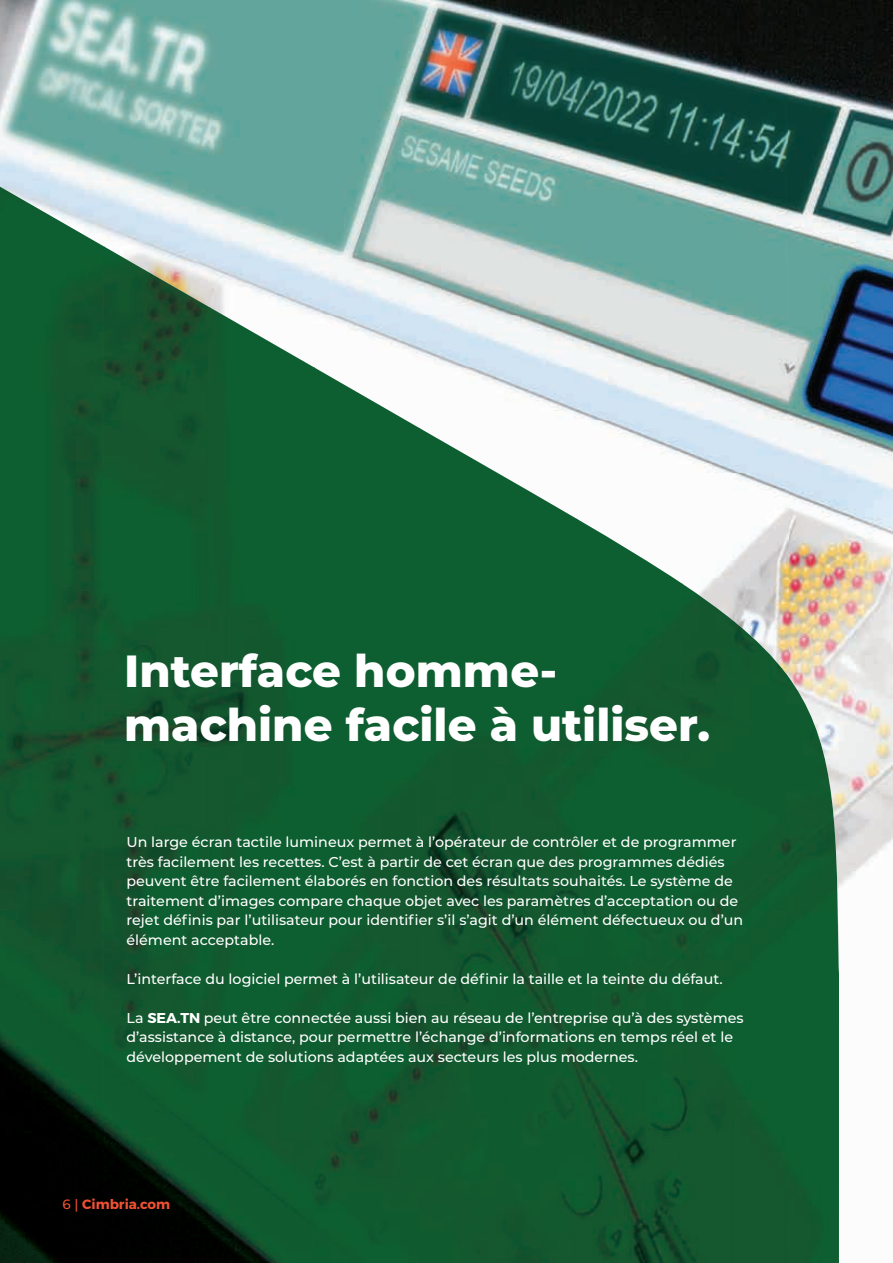
<style>
.page{position:relative;width:893px;height:1263px;background:#fff}
.page>*{position:absolute;margin:0;border:0;box-sizing:border-box;transform-origin:0 0}
.t1{font:800 45px/54px "Montserrat";color:#fff}
.t2{font:500 14.25px/19.5px "Montserrat";color:#fff}
.t3{font:700 13.5px "Montserrat";color:#ef5032}
.s1{font-weight:700}
.s2{font-weight:500}
</style>
<div class="page">
<img style="left:0;top:0;width:788px;height:262px">
<img style="left:788px;top:0;width:105px;height:887px">
<img style="left:210px;top:262px;width:579px;height:53px">
<img style="left:322px;top:315px;width:467px;height:53px">
<img style="left:461px;top:368px;width:328px;height:52px">
<img style="left:592px;top:420px;width:197px;height:53px">
<img style="left:733px;top:473px;width:56px;height:53px">
<img style="left:716px;top:526px;width:73px;height:52px">
<img style="left:709px;top:578px;width:80px;height:53px">
<img style="left:787px;top:631px;width:2px;height:43px">
<img style="left:0;top:187px;width:105px;height:1076px">
<img style="left:104px;top:246px;width:106px;height:1017px">
<img style="left:209px;top:307px;width:106px;height:956px">
<img style="left:314px;top:367px;width:106px;height:896px">
<img style="left:419px;top:428px;width:53px;height:835px">
<img style="left:471px;top:458px;width:105px;height:805px">
<img style="left:576px;top:518px;width:105px;height:745px">
<div style="left:681px;top:583px;width:54px;height:680px;background:#13592f"></div>
<div style="left:734px;top:621px;width:53px;height:642px;background:#0f5b2f"></div>
<img style="left:786px;top:674px;width:53px;height:589px">
<svg style="left:824px;top:1247px;width:1px;height:16px"></svg>
<h1 class="t1" style="left:124px;top:642px;width:588px">Interface homme&shy;machine facile à utiliser.</h1>
<p class="t2" style="left:127px;top:832px;width:618px">Un large écran tactile lumineux permet à l’opérateur de contrôler et de programmer très facilement les recettes. C’est à partir de cet écran que des programmes dédiés peuvent être facilement élaborés en fonction des résultats souhaités. Le système de traitement d’images compare chaque objet avec les paramètres d’acceptation ou de rejet définis par l’utilisateur pour identifier s’il s’agit d’un élément défectueux ou d’un élément acceptable.</p>
<p class="t2" style="left:127px;top:968px;width:598px">L’interface du logiciel permet à l’utilisateur de définir la taille et la teinte du défaut.</p>
<p class="t2" style="left:127px;top:1007px;width:619px">La <span class="s1">SEA.TN</span> peut être connectée aussi bien au réseau de l’entreprise qu’à des systèmes d’assistance à distance, pour permettre l’échange d’informations en temps réel et le développement de solutions adaptées aux secteurs les plus modernes.</p>
<p class="t3" style="left:63px;top:1196px;width:109px"><span class="s2">6 |</span> Cimbria.com</p>
</div>
